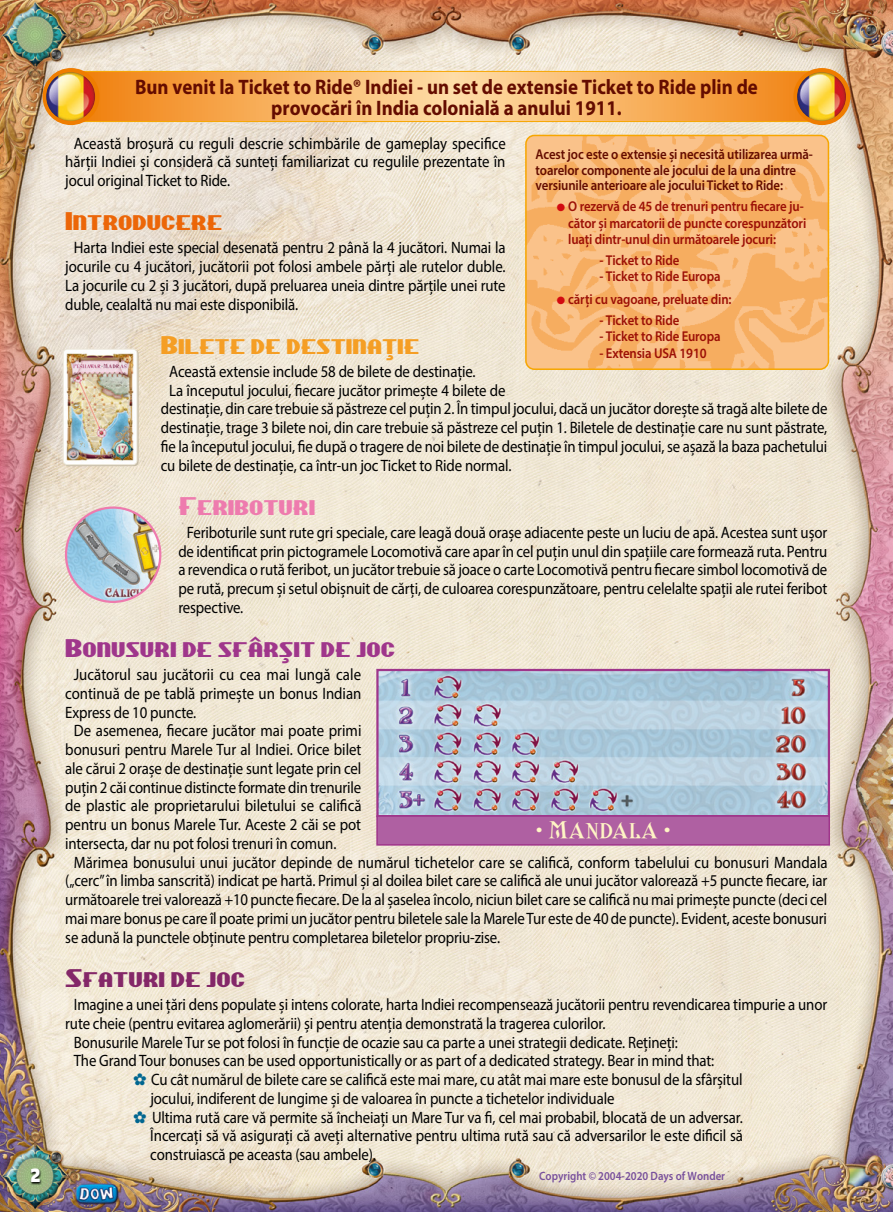
<style>
.page{position:relative;width:893px;height:1212px;background:#fff}
.page>*{position:absolute;margin:0;border:0;box-sizing:border-box;transform-origin:0 0}
.t1{font:900 22.5px "Solex OT";color:#fff}
.t2{font:21.6px "Chippewa Falls NF";color:#9f368b;scale:1.18 1}
.t3{font:21.6px "Chippewa Falls NF";color:#f59e24;scale:1.18 1}
.t4{font:21.6px "Chippewa Falls NF";color:#842768;scale:1.18 1}
.t5{font:21.6px "Chippewa Falls NF";color:#ec6608;scale:1.18 1}
.t6{font:21.6px "Chippewa Falls NF";color:#ee7bae;scale:1.18 1}
.t7{font:700 21px/21px "Myriad Pro";color:#640c00;text-align:center;scale:.9 1}
.t8{font:20.25px "Shangri La NF Small Caps";color:#fff5c5}
.t9{font:16.5px/18.8px "Myriad Pro";letter-spacing:-.01em;color:#000;text-align:justify;scale:.9 1}
.t10{font:600 14.25px/16.5px "Myriad Pro";letter-spacing:-.01em;color:#9c1006;scale:.9 1}
.t11{font:600 14.25px/15.8px "Myriad Pro";letter-spacing:-.01em;color:#640c00;scale:.9 1}
.t12{font:600 12px "Myriad Pro";color:#78509c;scale:.9 1}
.s1{color:#d20a11}
</style>
<div class="page">
<img style="left:0;top:0;width:893px;height:1212px">
<svg style="left:30px;top:1168px;width:13px;height:17px"></svg>
<svg style="left:88px;top:73px;width:709px;height:47px;background:#f8b160"></svg>
<div style="left:70px;top:71px;width:761px;height:51px;border:1px solid #f7a600;border-radius:13px"></div>
<div style="left:43px;top:68px;width:57px;height:57px;background:#ef7d00;border-radius:50%"></div>
<img style="left:46px;top:72px;width:49px;height:49px;border-radius:24px">
<div style="left:793px;top:68px;width:57px;height:57px;background:#ef7d00;border-radius:50%"></div>
<img style="left:797px;top:72px;width:49px;height:49px">
<img style="left:66px;top:508px;width:94px;height:94px;border-radius:47px">
<div style="left:65px;top:506px;width:96px;height:97px;border:2px solid #ee7bae;border-radius:50%"></div>
<img style="left:379px;top:672px;width:448px;height:142px">
<div style="left:376px;top:669px;width:454px;height:148px;border:2px solid #9f368b"></div>
<div style="left:377px;top:816px;width:452px;height:29px;background:#af60a2"></div>
<div style="left:376px;top:815px;width:454px;height:31px;border:2px solid #9f368b"></div>
<div style="left:64px;top:350px;width:75px;height:116px;background:#d7cebc;border-radius:4px"></div>
<img style="left:65px;top:351px;width:70px;height:112px">
<div style="left:63px;top:349px;width:74px;height:116px;border:1px solid #ece6d8;border-radius:4px"></div>
<img style="left:526px;top:135px;width:302px;height:234px">
<div style="left:525px;top:135px;width:304px;height:235px;border:2px solid #f7a600;border-radius:9px"></div>
<svg style="left:134px;top:1073px;width:12px;height:12px"></svg>
<svg style="left:134px;top:1111px;width:12px;height:11px"></svg>
<h1 class="t1" style="left:31px;top:1158px;width:11px">2</h1>
<p class="t7" style="left:135px;top:76px;width:693px">Bun venit la Ticket to Ride® Indiei - un set de extensie Ticket to Ride plin de provocări în India colonială a anului 1911.</p>
<p class="t9" style="left:65px;top:133px;width:491px;text-indent:9px">Această broșură cu reguli descrie schimbările de gameplay specifice hărții Indiei și consideră că sunteți familiarizat cu regulile prezentate în jocul original Ticket to Ride.</p>
<h2 class="t5" style="left:65px;top:207px;width:134px">Introducere</h2>
<p class="t9" style="left:65px;top:238px;width:491px;text-indent:9px">Harta Indiei este special desenată pentru 2 până la 4 jucători. Numai la jocurile cu 4 jucători, jucătorii pot folosi ambele părți ale rutelor duble.<br>La jocurile cu 2 și 3 jucători, după preluarea uneia dintre părțile unei rute duble, cealaltă nu mai este disponibilă.</p>
<h2 class="t3" style="left:161px;top:330px;width:221px">Bilete de destinație</h2>
<p class="t9" style="left:169px;top:362px;width:342px">Această extensie include 58 de bilete de destinație.</p>
<p class="t9" style="left:169px;top:380px;width:375px">La începutul jocului, fiecare jucător primește 4 bilete de</p>
<p class="t9" style="left:161px;top:399px;width:742px">destinație, din care trebuie să păstreze cel puțin 2. În timpul jocului, dacă un jucător dorește să tragă alte bilete de</p>
<p class="t9" style="left:161px;top:418px;width:742px">destinație, trage 3 bilete noi, din care trebuie să păstreze cel puțin 1. Biletele de destinație care nu sunt păstrate,</p>
<p class="t9" style="left:161px;top:437px;width:742px">fie la începutul jocului, fie după o tragere de noi bilete de destinație în timpul jocului, se așază la baza pachetului</p>
<p class="t9" style="left:161px;top:455px;width:391px">cu bilete de destinație, ca într-un joc Ticket to Ride normal.</p>
<h2 class="t6" style="left:178px;top:491px;width:118px">Feriboturi</h2>
<p class="t9" style="left:178px;top:523px;width:722px;text-indent:9px">Feriboturile sunt rute gri speciale, care leagă două orașe adiacente peste un luciu de apă. Acestea sunt ușor de identificat prin pictogramele Locomotivă care apar în cel puțin unul din spațiile care formează ruta. Pentru a revendica o rută feribot, un jucător trebuie să joace o carte Locomotivă pentru fiecare simbol locomotivă de pe rută, precum și setul obișnuit de cărți, de culoarea corespunzătoare, pentru celelalte spații ale rutei feribot respective.</p>
<h2 class="t2" style="left:65px;top:634px;width:281px">Bonusuri de sfârșit de joc</h2>
<p class="t9" style="left:74px;top:665px;width:321px">Jucătorul sau jucătorii cu cea mai lungă cale</p>
<p class="t9" style="left:65px;top:684px;width:330px">continuă de pe tablă primește un bonus Indian</p>
<p class="t9" style="left:65px;top:702px;width:147px">Express de 10 puncte.</p>
<p class="t9" style="left:74px;top:721px;width:321px">De asemenea, fiecare jucător mai poate primi</p>
<p class="t9" style="left:65px;top:740px;width:331px">bonusuri pentru Marele Tur al Indiei. Orice bilet</p>
<p class="t9" style="left:65px;top:759px;width:330px">ale cărui 2 orașe de destinație sunt legate prin cel</p>
<p class="t9" style="left:65px;top:777px;width:330px">puțin 2 căi continue distincte formate din trenurile</p>
<p class="t9" style="left:65px;top:796px;width:331px">de plastic ale proprietarului biletului se califică</p>
<p class="t9" style="left:65px;top:815px;width:330px">pentru un bonus Marele Tur. Aceste 2 căi se pot</p>
<p class="t9" style="left:65px;top:834px;width:303px">intersecta, dar nu pot folosi trenuri în comun.</p>
<p class="t9" style="left:74px;top:852px;width:839px">Mărimea bonusului unui jucător depinde de numărul tichetelor care se califică, conform tabelului cu bonusuri Mandala</p>
<p class="t9" style="left:65px;top:871px;width:848px">(„cerc” în limba sanscrită) indicat pe hartă. Primul și al doilea bilet care se califică ale unui jucător valorează +5 puncte fiecare, iar</p>
<p class="t9" style="left:65px;top:890px;width:848px">următoarele trei valorează +10 puncte fiecare. De la al șaselea încolo, niciun bilet care se califică nu mai primește puncte (deci cel</p>
<p class="t9" style="left:65px;top:909px;width:848px">mai mare bonus pe care îl poate primi un jucător pentru biletele sale la Marele Tur este de 40 de puncte). Evident, aceste bonusuri</p>
<p class="t9" style="left:65px;top:927px;width:485px">se adună la punctele obținute pentru completarea biletelor propriu-zise.</p>
<h2 class="t4" style="left:65px;top:963px;width:154px">Sfaturi de joc</h2>
<p class="t9" style="left:74px;top:995px;width:839px">Imagine a unei țări dens populate și intens colorate, harta Indiei recompensează jucătorii pentru revendicarea timpurie a unor</p>
<p class="t9" style="left:65px;top:1013px;width:602px">rute cheie (pentru evitarea aglomerării) și pentru atenția demonstrată la tragerea culorilor.</p>
<p class="t9" style="left:74px;top:1032px;width:673px">Bonusurile Marele Tur se pot folosi în funcție de ocazie sau ca parte a unei strategii dedicate. Rețineți:</p>
<p class="t9" style="left:74px;top:1051px;width:713px">The Grand Tour bonuses can be used opportunistically or as part of a dedicated strategy. Bear in mind that:</p>
<p class="t9" style="left:151px;top:1070px;width:658px">Cu cât numărul de bilete care se califică este mai mare, cu atât mai mare este bonusul de la sfârșitul</p>
<p class="t9" style="left:150px;top:1088px;width:517px">jocului, indiferent de lungime și de valoarea în puncte a tichetelor individuale</p>
<p class="t9" style="left:152px;top:1107px;width:658px">Ultima rută care vă permite să încheiați un Mare Tur va fi, cel mai probabil, blocată de un adversar.</p>
<p class="t9" style="left:150px;top:1126px;width:660px">Încercați să vă asigurați că aveți alternative pentru ultima rută sau că adversarilor le este dificil să</p>
<p class="t9" style="left:150px;top:1145px;width:252px">construiască pe aceasta (sau ambele).</p>
<p class="t11" style="left:536px;top:146px;width:309px">Acest joc este o extensie și necesită utilizarea urmă&shy;toarelor componente ale jocului de la una dintre versiunile anterioare ale jocului Ticket to Ride:</p>
<p class="t10" style="left:568px;top:198px;width:266px;text-indent:-11px"><span class="s1">●</span> O rezervă de 45 de trenuri pentru fiecare ju&shy;cător și marcatorii de puncte corespunzători luați dintr-unul din următoarele jocuri:</p>
<p class="t10" style="left:599px;top:251px;width:90px">- Ticket to Ride</p>
<p class="t10" style="left:599px;top:268px;width:136px">- Ticket to Ride Europa</p>
<p class="t10" style="left:557px;top:291px;width:196px"><span class="s1">●</span> cărți cu vagoane, preluate din:</p>
<p class="t10" style="left:599px;top:312px;width:90px">- Ticket to Ride</p>
<p class="t10" style="left:599px;top:328px;width:136px">- Ticket to Ride Europa</p>
<p class="t10" style="left:599px;top:345px;width:121px">- Extensia USA 1910</p>
<p class="t8" style="left:537px;top:815px;width:134px">• MANDALA •</p>
<p class="t12" style="left:539px;top:1168px;width:208px">Copyright © 2004-2020 Days of Wonder</p>
</div>
